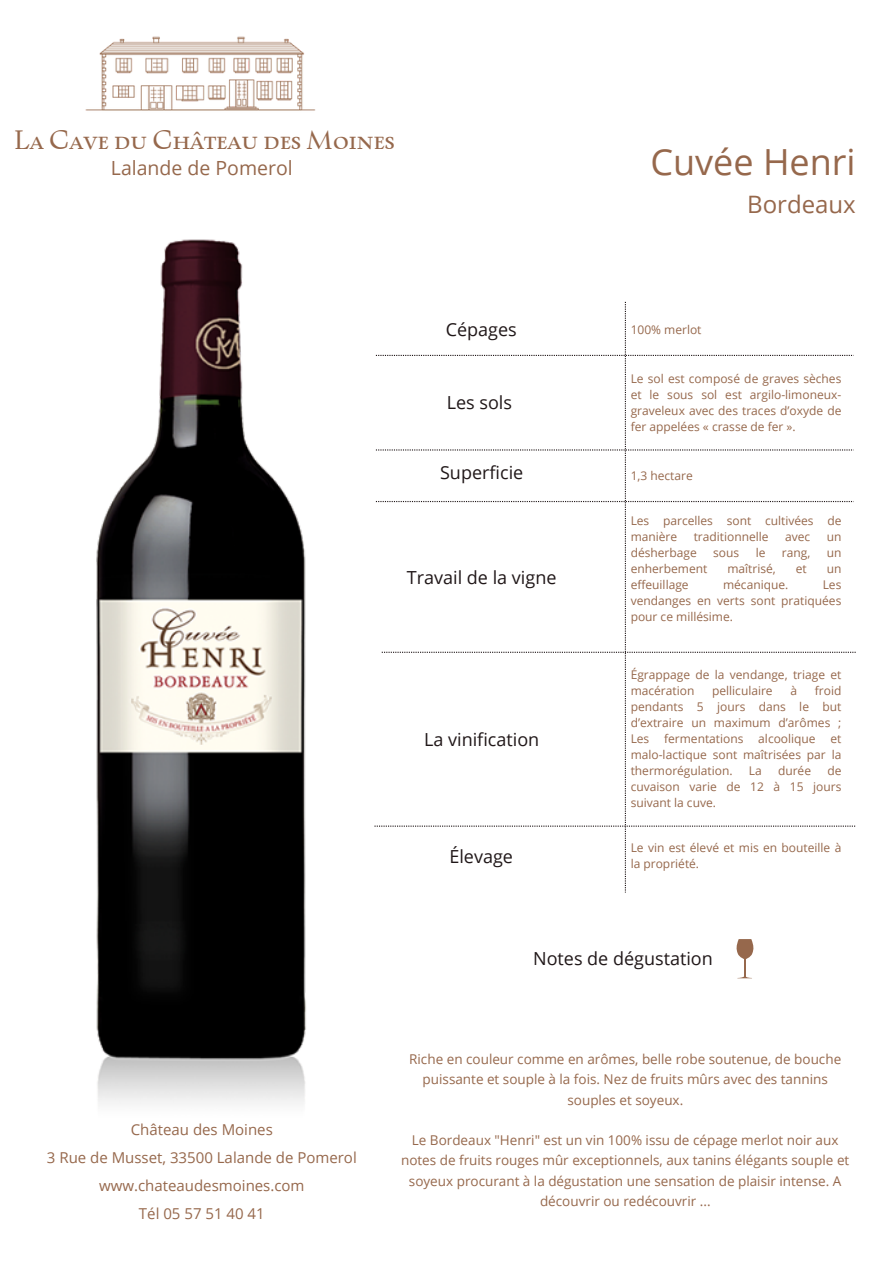
<style>
.page{position:relative;width:893px;height:1264px;background:#fff}
.page>*{position:absolute;margin:0;border:0;box-sizing:border-box;transform-origin:0 0}
.t1{font:36px "Open Sans";color:#96684c}
.t2{font:27px "Kennedy Sm Caps Book GDW01";color:#96684c}
.t3{font:24px "Open Sans";color:#96684c}
.t4{font:19.5px "Open Sans";color:#96684c}
.t5{font:18px "Open Sans";color:#201718}
.t6{font:15px/28.2px "Open Sans";color:#96684c;text-align:center}
.t7{font:13.5px/20.2px "Open Sans";color:#96684c;text-align:center}
.t8{font:12px/16px "Open Sans";color:#96684c;text-align:justify}
</style>
<div class="page">
<img style="left:85px;top:36px;width:231px;height:75px">
<svg style="left:736px;top:939px;width:17px;height:39px"></svg>
<svg style="left:374px;top:302px;width:481px;height:590px"></svg>
<img style="left:96px;top:239px;width:210px;height:865px">
<p class="t2" style="left:14px;top:123px;width:382px">La Cave du Château des Moines</p>
<h4 class="t4" style="left:111px;top:154px;width:183px">Lalande de Pomerol</h4>
<p class="t1" style="left:650px;top:136px;width:207px">Cuvée Henri</p>
<h4 class="t3" style="left:747px;top:187px;width:110px">Bordeaux</h4>
<h4 class="t6" style="left:47px;top:1115px;width:311px">Château des Moines<br>3 Rue de Musset, 33500 Lalande de Pomerol www.chateaudesmoines.com<br>Tél 05 57 51 40 41</h4>
<h4 class="t5" style="left:445px;top:317px;width:72px">Cépages</h4>
<h1 class="t8" style="left:630px;top:321px;width:72px">100% merlot</h1>
<p class="t5" style="left:446px;top:390px;width:67px">Les sols</p>
<h5 class="t5" style="left:440px;top:460px;width:85px">Superficie</h5>
<h3 class="t5" style="left:407px;top:564px;width:151px">Travail de la vigne</h3>
<h4 class="t5" style="left:424px;top:727px;width:117px">La vinification</h4>
<p class="t8" style="left:630px;top:370px;width:212px">Le sol est composé de graves sèches et le sous sol est argilo-limoneux&shy;graveleux avec des traces d’oxyde de fer appelées « crasse de fer ».</p>
<p class="t8" style="left:630px;top:468px;width:64px">1,3 hectare</p>
<h4 class="t8" style="left:630px;top:512px;width:212px">Les parcelles sont cultivées de manière</h4>
<h4 class="t8" style="left:693px;top:528px;width:76px">traditionnelle</h4>
<h4 class="t8" style="left:785px;top:528px;width:27px">avec</h4>
<h4 class="t8" style="left:826px;top:528px;width:16px">un</h4>
<h4 class="t8" style="left:630px;top:544px;width:68px">désherbage</h4>
<h4 class="t8" style="left:713px;top:544px;width:28px">sous</h4>
<h4 class="t8" style="left:755px;top:544px;width:11px">le</h4>
<h4 class="t8" style="left:781px;top:544px;width:30px">rang,</h4>
<h4 class="t8" style="left:826px;top:544px;width:16px">un</h4>
<h4 class="t8" style="left:630px;top:560px;width:78px">enherbement</h4>
<h4 class="t8" style="left:727px;top:560px;width:50px">maîtrisé,</h4>
<h4 class="t8" style="left:795px;top:560px;width:12px">et</h4>
<h4 class="t8" style="left:826px;top:560px;width:16px">un</h4>
<h4 class="t8" style="left:630px;top:576px;width:59px">effeuillage</h4>
<h4 class="t8" style="left:723px;top:576px;width:67px">mécanique.</h4>
<h4 class="t8" style="left:630px;top:576px;width:212px;text-indent:192px">Les vendanges en verts sont pratiquées pour ce millésime.</h4>
<h4 class="t8" style="left:630px;top:666px;width:212px">Égrappage de la vendange, triage et macération</h4>
<h4 class="t8" style="left:712px;top:682px;width:62px">pelliculaire</h4>
<h4 class="t8" style="left:790px;top:682px;width:8px">à</h4>
<h4 class="t8" style="left:630px;top:682px;width:212px;text-indent:184px">froid pendants 5 jours dans le but d’extraire un maximum d’arômes ; Les fermentations alcoolique et malo-lactique sont maîtrisées par la thermorégulation.</h4>
<h4 class="t8" style="left:748px;top:762px;width:14px">La</h4>
<h4 class="t8" style="left:778px;top:762px;width:35px">durée</h4>
<h4 class="t8" style="left:630px;top:762px;width:212px;text-indent:197px">de cuvaison varie de 12 à 15 jours suivant la cuve.</h4>
<p class="t5" style="left:449px;top:843px;width:65px">Élevage</p>
<p class="t8" style="left:630px;top:839px;width:212px">Le vin est élevé et mis en bouteille à la propriété.</p>
<h6 class="t5" style="left:533px;top:946px;width:181px">Notes de dégustation</h6>
<h4 class="t7" style="left:409px;top:1048px;width:433px">Riche en couleur comme en arômes, belle robe soutenue, de bouche puissante et souple à la fois. Nez de fruits mûrs avec des tannins souples et soyeux.</h4>
<p class="t7" style="left:401px;top:1129px;width:449px">Le Bordeaux "Henri" est un vin 100% issu de cépage merlot noir aux notes de fruits rouges mûr exceptionnels, aux tanins élégants souple et soyeux procurant à la dégustation une sensation de plaisir intense. A découvrir ou redécouvrir ...</p>
</div>
